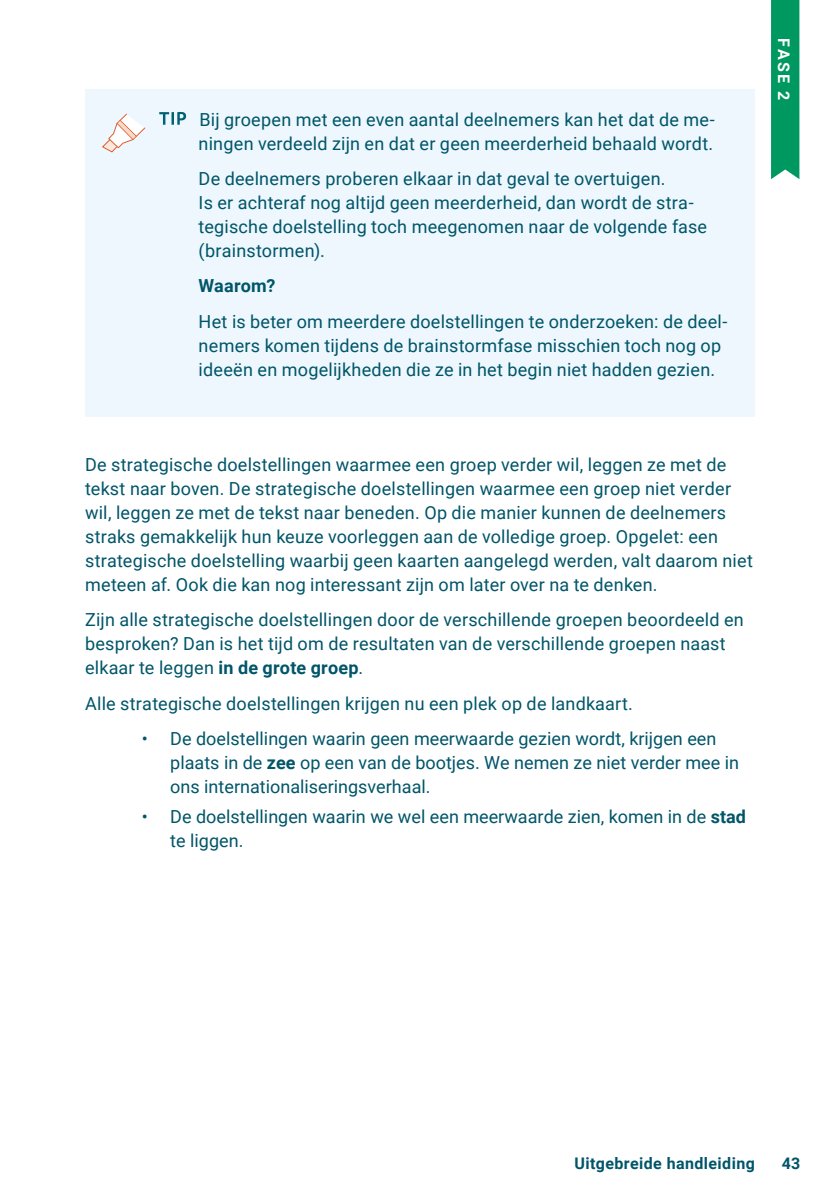
<style>
.page{position:relative;width:840px;height:1191px;background:#fff}
.page>*{position:absolute;margin:0;border:0;box-sizing:border-box;transform-origin:0 0}
.t1{font:18px/24px "Roboto";letter-spacing:.01em;color:#005569}
.t2{font:700 18px "Roboto";letter-spacing:.015em;color:#005569}
.t3{font:700 16px "Roboto";letter-spacing:.025em;color:#005569}
.t4{font:700 16px "Roboto";color:#fff}
.s1{font-weight:700}
</style>
<div class="page">
<div style="left:771px;top:0;width:28px;height:179px;background:#009861"></div>
<div style="left:85px;top:90px;width:669px;height:327px;background:#edf7fd"></div>
<svg style="left:102px;top:113px;width:44px;height:40px"></svg>
<svg style="left:159px;top:112px;width:27px;height:13px"></svg>
<p class="t1" style="left:198px;top:107px;width:517px">Bij groepen met een even aantal deelnemers kan het dat de me&shy;ningen verdeeld zijn en dat er geen meerderheid behaald wordt.</p>
<p class="t1" style="left:198px;top:166px;width:509px">De deelnemers proberen elkaar in dat geval te overtuigen.<br>Is er achteraf nog altijd geen meerderheid, dan wordt de stra&shy;tegische doelstelling toch meegenomen naar de volgende fase (brainstormen).</p>
<p class="t2" style="left:198px;top:273px;width:78px">Waarom?</p>
<p class="t1" style="left:198px;top:308px;width:530px">Het is beter om meerdere doelstellingen te onderzoeken: de deel&shy;nemers komen tijdens de brainstormfase misschien toch nog op ideeën en mogelijkheden die ze in het begin niet hadden gezien.</p>
<p class="t4" style="left:794px;top:38px;width:63px;rotate:90deg">FASE 2</p>
<p class="t1" style="left:85px;top:452px;width:669px">De strategische doelstellingen waarmee een groep verder wil, leggen ze met de tekst naar boven. De strategische doelstellingen waarmee een groep niet verder wil, leggen ze met de tekst naar beneden. Op die manier kunnen de deelnemers straks gemakkelijk hun keuze voorleggen aan de volledige groep. Opgelet: een strategische doelstelling waarbij geen kaarten aangelegd werden, valt daarom niet meteen af. Ook die kan nog interessant zijn om later over na te denken.</p>
<p class="t1" style="left:85px;top:607px;width:660px">Zijn alle strategische doelstellingen door de verschillende groepen beoordeeld en besproken? Dan is het tijd om de resultaten van de verschillende groepen naast elkaar te leggen <span class="s1">in de grote groep</span>.</p>
<p class="t1" style="left:85px;top:690px;width:549px">Alle strategische doelstellingen krijgen nu een plek op de landkaart.</p>
<p class="t1" style="left:170px;top:726px;width:570px;text-indent:-28px">• De doelstellingen waarin geen meerwaarde gezien wordt, krijgen een plaats in de <span class="s1">zee</span> op een van de bootjes. We nemen ze niet verder mee in ons internationaliseringsverhaal.</p>
<p class="t1" style="left:170px;top:803px;width:576px;text-indent:-28px">• De doelstellingen waarin we wel een meerwaarde zien, komen in de <span class="s1">stad </span>te liggen.</p>
<p class="t3" style="left:574px;top:1152px;width:182px">Uitgebreide handleiding</p>
<p class="t3" style="left:781px;top:1152px;width:20px">43</p>
</div>
